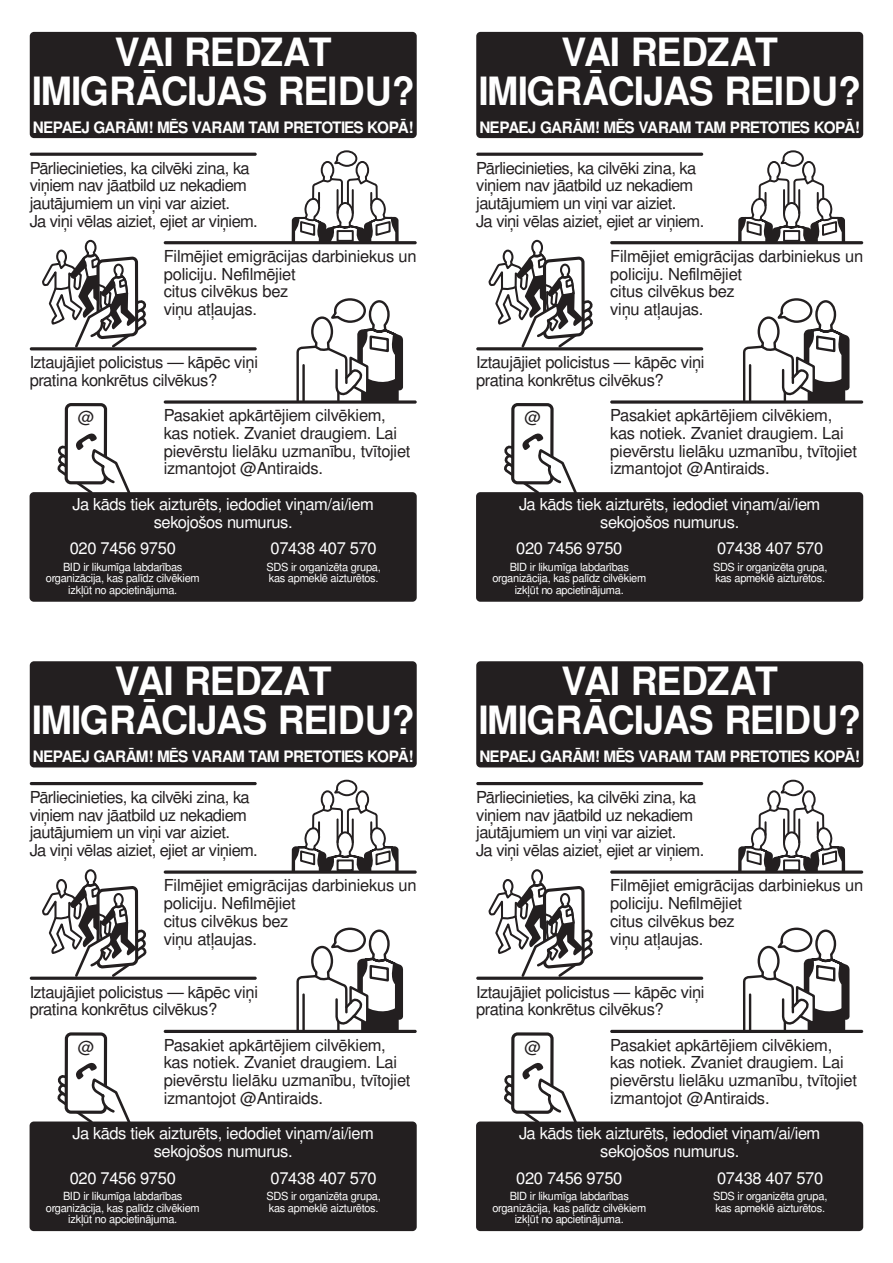
<style>
.page{position:relative;width:893px;height:1263px;background:#fff}
.page>*{position:absolute;margin:0;border:0;box-sizing:border-box;transform-origin:0 0}
.t1{font:700 39px/39px "Free Sans";letter-spacing:-.03em;color:#fff;text-align:center;scale:.96 1}
.t2{font:16.5px/17.7px "Free Sans";letter-spacing:-.02em;color:#231f20}
.t3{font:16.5px/17.7px "Free Sans";letter-spacing:-.02em;color:#fff;text-align:center}
.t4{font:700 15.75px "Free Sans";letter-spacing:-.06em;color:#fff}
.t5{font:11.25px/11.4px "Free Sans";letter-spacing:-.02em;color:#fff;text-align:center}
</style>
<div class="page">
<div style="left:30px;top:32px;width:387px;height:106px;background:#231f20;border-radius:4px"></div>
<div style="left:65px;top:403px;width:42px;height:81px;border:3px solid #231f20;border-radius:5px"></div>
<div style="left:30px;top:492px;width:387px;height:110px;background:#231f20;border-radius:4px"></div>
<svg style="left:42px;top:239px;width:104px;height:108px"></svg>
<svg style="left:296px;top:298px;width:107px;height:102px"></svg>
<svg style="left:291px;top:150px;width:108px;height:91px"></svg>
<hr style="left:164px;top:241px;width:253px;height:3px;background:#231f20;border-radius:2px">
<hr style="left:30px;top:347px;width:227px;height:3px;background:#231f20;border-radius:2px">
<hr style="left:30px;top:153px;width:227px;height:3px;background:#231f20;border-radius:2px">
<svg style="left:164px;top:400px;width:253px;height:4px"></svg>
<svg style="left:57px;top:433px;width:74px;height:60px"></svg>
<div style="left:476px;top:32px;width:387px;height:106px;background:#231f20;border-radius:4px"></div>
<div style="left:511px;top:403px;width:43px;height:81px;border:3px solid #231f20;border-radius:5px"></div>
<div style="left:476px;top:492px;width:387px;height:110px;background:#231f20;border-radius:4px"></div>
<svg style="left:488px;top:239px;width:105px;height:108px"></svg>
<svg style="left:743px;top:298px;width:107px;height:102px"></svg>
<svg style="left:738px;top:150px;width:108px;height:91px"></svg>
<hr style="left:610px;top:241px;width:253px;height:3px;background:#231f20;border-radius:2px">
<hr style="left:476px;top:347px;width:227px;height:3px;background:#231f20;border-radius:2px">
<hr style="left:476px;top:153px;width:227px;height:3px;background:#231f20;border-radius:2px">
<svg style="left:610px;top:400px;width:253px;height:4px"></svg>
<svg style="left:504px;top:433px;width:73px;height:60px"></svg>
<div style="left:30px;top:661px;width:387px;height:106px;background:#231f20;border-radius:4px"></div>
<div style="left:65px;top:1032px;width:42px;height:82px;border:3px solid #231f20;border-radius:5px"></div>
<div style="left:30px;top:1121px;width:387px;height:110px;background:#231f20;border-radius:4px"></div>
<svg style="left:42px;top:869px;width:104px;height:108px"></svg>
<svg style="left:296px;top:927px;width:108px;height:103px"></svg>
<svg style="left:291px;top:779px;width:108px;height:91px"></svg>
<svg style="left:164px;top:870px;width:253px;height:4px"></svg>
<hr style="left:30px;top:977px;width:227px;height:3px;background:#231f20;border-radius:2px">
<hr style="left:30px;top:782px;width:227px;height:3px;background:#231f20;border-radius:2px">
<hr style="left:164px;top:1030px;width:253px;height:3px;background:#231f20;border-radius:2px">
<svg style="left:57px;top:1062px;width:74px;height:60px"></svg>
<div style="left:476px;top:661px;width:387px;height:106px;background:#231f20;border-radius:4px"></div>
<div style="left:511px;top:1032px;width:43px;height:82px;border:3px solid #231f20;border-radius:5px"></div>
<div style="left:476px;top:1121px;width:387px;height:110px;background:#231f20;border-radius:4px"></div>
<svg style="left:488px;top:869px;width:105px;height:108px"></svg>
<svg style="left:742px;top:927px;width:108px;height:103px"></svg>
<svg style="left:738px;top:779px;width:108px;height:91px"></svg>
<svg style="left:610px;top:870px;width:253px;height:4px"></svg>
<hr style="left:476px;top:977px;width:227px;height:3px;background:#231f20;border-radius:2px">
<hr style="left:476px;top:782px;width:227px;height:3px;background:#231f20;border-radius:2px">
<hr style="left:610px;top:1030px;width:253px;height:3px;background:#231f20;border-radius:2px">
<svg style="left:504px;top:1062px;width:73px;height:60px"></svg>
<p class="t1" style="left:32px;top:35px;width:400px">VAI REDZAT<br>IMIGRĀCIJAS REIDU?</p>
<p class="t4" style="left:33px;top:116px;width:382px">NEPAEJ GARĀM! MĒS VARAM TAM PRETOTIES KOPĀ!</p>
<p class="t2" style="left:30px;top:160px;width:230px">Pārliecinieties, ka cilvēki zina, ka viņiem nav jāatbild uz nekadiem jautājumiem un viņi var aiziet.<br>Ja viņi vēlas aiziet, ejiet ar viņiem.</p>
<p class="t2" style="left:164px;top:248px;width:255px">Filmējiet emigrācijas darbiniekus un policiju. Nefilmējiet<br>citus cilvēkus bez<br>viņu atļaujas.</p>
<p class="t2" style="left:30px;top:355px;width:230px">Iztaujājiet policistus — kāpēc viņi pratina konkrētus cilvēkus?</p>
<p class="t2" style="left:164px;top:408px;width:248px">Pasakiet apkārtējiem cilvēkiem, kas notiek. Zvaniet draugiem. Lai pievērstu lielāku uzmanību, tvītojiet izmantojot @Antiraids.</p>
<p class="t3" style="left:73px;top:496px;width:303px">Ja kāds tiek aizturēts, iedodiet viņam/ai/iem sekojošos numurus.</p>
<p class="t3" style="left:70px;top:541px;width:108px">020 7456 9750</p>
<p class="t3" style="left:271px;top:541px;width:108px">07438 407 570</p>
<p class="t5" style="left:46px;top:562px;width:155px">BID ir likumīga labdarības organizācija, kas palīdz cilvēkiem izkļūt no apcietinājuma.</p>
<p class="t5" style="left:266px;top:562px;width:116px;text-align:left">SDS ir organizēta grupa, kas apmeklē aizturētos.</p>
<p class="t1" style="left:32px;top:664px;width:400px">VAI REDZAT<br>IMIGRĀCIJAS REIDU?</p>
<p class="t4" style="left:33px;top:745px;width:382px">NEPAEJ GARĀM! MĒS VARAM TAM PRETOTIES KOPĀ!</p>
<p class="t2" style="left:30px;top:789px;width:230px">Pārliecinieties, ka cilvēki zina, ka viņiem nav jāatbild uz nekadiem jautājumiem un viņi var aiziet.<br>Ja viņi vēlas aiziet, ejiet ar viņiem.</p>
<p class="t2" style="left:164px;top:878px;width:255px">Filmējiet emigrācijas darbiniekus un policiju. Nefilmējiet<br>citus cilvēkus bez<br>viņu atļaujas.</p>
<p class="t2" style="left:30px;top:984px;width:230px">Iztaujājiet policistus — kāpēc viņi pratina konkrētus cilvēkus?</p>
<p class="t2" style="left:164px;top:1037px;width:248px">Pasakiet apkārtējiem cilvēkiem, kas notiek. Zvaniet draugiem. Lai pievērstu lielāku uzmanību, tvītojiet izmantojot @Antiraids.</p>
<p class="t3" style="left:73px;top:1125px;width:303px">Ja kāds tiek aizturēts, iedodiet viņam/ai/iem sekojošos numurus.</p>
<p class="t3" style="left:70px;top:1170px;width:108px">020 7456 9750</p>
<p class="t3" style="left:271px;top:1170px;width:108px">07438 407 570</p>
<p class="t5" style="left:46px;top:1191px;width:155px">BID ir likumīga labdarības organizācija, kas palīdz cilvēkiem izkļūt no apcietinājuma.</p>
<p class="t5" style="left:266px;top:1191px;width:116px;text-align:left">SDS ir organizēta grupa, kas apmeklē aizturētos.</p>
<p class="t1" style="left:478px;top:35px;width:400px">VAI REDZAT<br>IMIGRĀCIJAS REIDU?</p>
<p class="t4" style="left:479px;top:116px;width:382px">NEPAEJ GARĀM! MĒS VARAM TAM PRETOTIES KOPĀ!</p>
<p class="t2" style="left:476px;top:160px;width:230px">Pārliecinieties, ka cilvēki zina, ka viņiem nav jāatbild uz nekadiem jautājumiem un viņi var aiziet.<br>Ja viņi vēlas aiziet, ejiet ar viņiem.</p>
<p class="t2" style="left:610px;top:248px;width:255px">Filmējiet emigrācijas darbiniekus un policiju. Nefilmējiet<br>citus cilvēkus bez<br>viņu atļaujas.</p>
<p class="t2" style="left:476px;top:355px;width:230px">Iztaujājiet policistus — kāpēc viņi pratina konkrētus cilvēkus?</p>
<p class="t2" style="left:610px;top:408px;width:248px">Pasakiet apkārtējiem cilvēkiem, kas notiek. Zvaniet draugiem. Lai pievērstu lielāku uzmanību, tvītojiet izmantojot @Antiraids.</p>
<p class="t3" style="left:519px;top:496px;width:303px">Ja kāds tiek aizturēts, iedodiet viņam/ai/iem sekojošos numurus.</p>
<p class="t3" style="left:516px;top:541px;width:108px">020 7456 9750</p>
<p class="t3" style="left:717px;top:541px;width:108px">07438 407 570</p>
<p class="t5" style="left:492px;top:562px;width:155px">BID ir likumīga labdarības organizācija, kas palīdz cilvēkiem izkļūt no apcietinājuma.</p>
<p class="t5" style="left:713px;top:562px;width:116px;text-align:left">SDS ir organizēta grupa, kas apmeklē aizturētos.</p>
<p class="t1" style="left:478px;top:664px;width:400px">VAI REDZAT<br>IMIGRĀCIJAS REIDU?</p>
<p class="t4" style="left:479px;top:745px;width:382px">NEPAEJ GARĀM! MĒS VARAM TAM PRETOTIES KOPĀ!</p>
<p class="t2" style="left:476px;top:789px;width:230px">Pārliecinieties, ka cilvēki zina, ka viņiem nav jāatbild uz nekadiem jautājumiem un viņi var aiziet.<br>Ja viņi vēlas aiziet, ejiet ar viņiem.</p>
<p class="t2" style="left:610px;top:878px;width:255px">Filmējiet emigrācijas darbiniekus un policiju. Nefilmējiet<br>citus cilvēkus bez<br>viņu atļaujas.</p>
<p class="t2" style="left:476px;top:984px;width:230px">Iztaujājiet policistus — kāpēc viņi pratina konkrētus cilvēkus?</p>
<p class="t2" style="left:610px;top:1037px;width:248px">Pasakiet apkārtējiem cilvēkiem, kas notiek. Zvaniet draugiem. Lai pievērstu lielāku uzmanību, tvītojiet izmantojot @Antiraids.</p>
<p class="t3" style="left:519px;top:1125px;width:303px">Ja kāds tiek aizturēts, iedodiet viņam/ai/iem sekojošos numurus.</p>
<p class="t3" style="left:516px;top:1170px;width:108px">020 7456 9750</p>
<p class="t3" style="left:717px;top:1170px;width:108px">07438 407 570</p>
<p class="t5" style="left:492px;top:1191px;width:155px">BID ir likumīga labdarības organizācija, kas palīdz cilvēkiem izkļūt no apcietinājuma.</p>
<p class="t5" style="left:713px;top:1191px;width:116px;text-align:left">SDS ir organizēta grupa, kas apmeklē aizturētos.</p>
</div>
